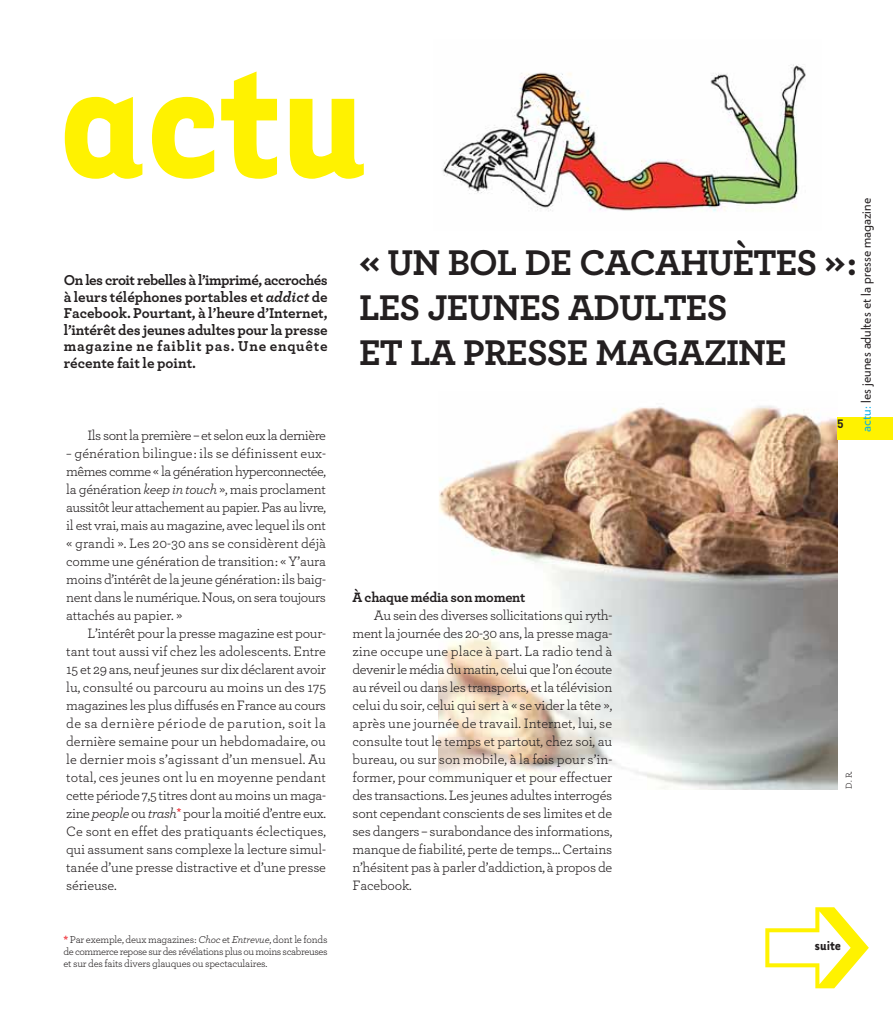
<style>
.page{position:relative;width:893px;height:1020px;background:#fff}
.page>*{position:absolute;margin:0;border:0;box-sizing:border-box;transform-origin:0 0}
.t1{font:700 195px "Tarzana Narrow";color:#fff200}
.t2{font:700 37.5px/45px "Archer";letter-spacing:-.025em;color:#231f20}
.t3{font:700 15px/16.5px "Archer";letter-spacing:.05em;color:#231f20;text-align:justify}
.t4{font:700 15px "Tarzana Narrow";color:#231f20}
.t5{font:14.25px/18px "Archer";letter-spacing:-.015em;color:#231f20;text-align:justify}
.t6{font:700 14.25px "Archer";letter-spacing:-.015em;color:#231f20}
.t7{font:13.5px "Verlag";color:#231f20}
.t8{font:700 12px "DIN";color:#231f20}
.t9{font:10.5px/12px "Archer";letter-spacing:-.02em;color:#231f20;text-align:justify}
.t10{font:9px "Archer";color:#231f20}
.s1{color:#00aeef}
.s2{color:#fff}
.s3{font-style:italic}
.s4{font-family:"Verlag";font-size:13.5px;color:#ed1c24}
.s5{font-weight:700;color:#ed1c24}
</style>
<div class="page">
<img style="left:442px;top:64px;width:364px;height:148px">
<img style="left:438px;top:406px;width:399px;height:383px">
<div style="left:837px;top:417px;width:55px;height:22px;background:#fff200"></div>
<h1 class="t1" style="left:58px;top:53px;width:310px">actu</h1>
<p class="t7" style="left:860px;top:432px;width:302px;rotate:-90deg"><span class="s1">actu:</span> les jeunes adultes et la presse magazine<span class="s2">Nuit blanche</span></p>
<h2 class="t2" style="left:359px;top:243px;width:499px">« UN BOL DE CACAHUÈTES »:<br>LES JEUNES ADULTES<br>ET LA PRESSE MAGAZINE</h2>
<p class="t3" style="left:64px;top:273px;width:265px">On les croit rebelles à l’imprimé, accrochés à leurs téléphones portables et <span class="s3">addict</span> de Facebook. Pourtant, à l’heure d’Internet, l’intérêt des jeunes adultes pour la presse magazine ne faiblit pas. Une enquête récente fait le point.</p>
<p class="t8" style="left:837px;top:416px;width:8px">5</p>
<p class="t5" style="left:66px;top:427px;width:261px;text-indent:21px">Ils sont la première – et selon eux la dernière − génération bilingue: ils se définissent eux&shy;mêmes comme « la génération hyperconnectée, la génération <span class="s3">keep in touch</span> », mais proclament aussitôt leur attachement au papier. Pas au livre, il est vrai, mais au magazine, avec lequel ils ont « grandi ». Les 20-30 ans se considèrent déjà comme une génération de transition: « Y’aura moins d’intérêt de la jeune génération: ils baig&shy;nent dans le numérique. Nous, on sera toujours attachés au papier. »</p>
<p class="t5" style="left:66px;top:625px;width:261px;text-indent:21px">L’intérêt pour la presse magazine est pour&shy;tant tout aussi vif chez les adolescents. Entre 15 et 29 ans, neuf jeunes sur dix déclarent avoir lu, consulté ou parcouru au moins un des 175 magazines les plus diffusés en France au cours de sa dernière période de parution, soit la dernière semaine pour un hebdomadaire, ou le dernier mois s’agissant d’un mensuel. Au total, ces jeunes ont lu en moyenne pendant cette période 7,5 titres dont au moins un maga&shy;zine <span class="s3">people</span> ou <span class="s3">trash</span><span class="s4">*</span> pour la moitié d’entre eux.<br>Ce sont en effet des pratiquants éclectiques, qui assument sans complexe la lecture simul&shy;tanée d’une presse distractive et d’une presse sérieuse.</p>
<p class="t6" style="left:352px;top:592px;width:174px">À chaque média son moment</p>
<p class="t5" style="left:352px;top:607px;width:261px;text-indent:21px">Au sein des diverses sollicitations qui ryth&shy;ment la journée des 20-30 ans, la presse maga&shy;zine occupe une place à part. La radio tend à devenir le média du matin, celui que l’on écoute au réveil ou dans les transports, et la télévision celui du soir, celui qui sert à « se vider la tête », après une journée de travail. Internet, lui, se consulte tout le temps et partout, chez soi, au bureau, ou sur son mobile, à la fois pour s’in&shy;former, pour communiquer et pour effectuer des transactions. Les jeunes adultes interrogés sont cependant conscients de ses limites et de ses dangers – surabondance des informations, manque de fiabilité, perte de temps… Certains n’hésitent pas à parler d’addiction, à propos de Facebook.</p>
<p class="t10" style="left:845px;top:789px;width:19px;rotate:-90deg">D. R.</p>
<p class="t9" style="left:63px;top:935px;width:265px"><span class="s5">*</span> Par exemple, deux magazines: <span class="s3">Choc</span> et <span class="s3">Entrevue</span>, dont le fonds de commerce repose sur des révélations plus ou moins scabreuses et sur des faits divers glauques ou spectaculaires.</p>
<p class="t4" style="left:814px;top:941px;width:28px">suite</p>
</div>
